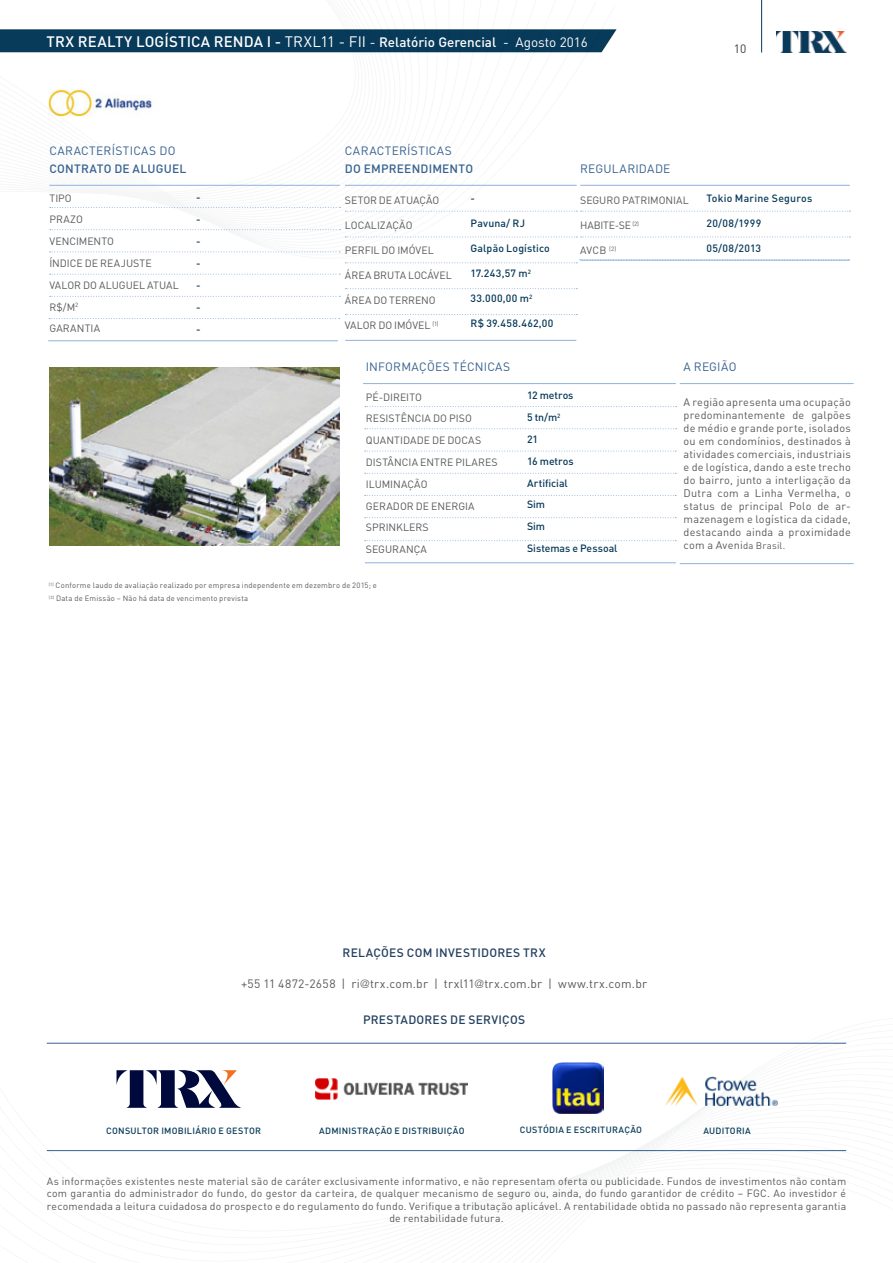
<style>
.page{position:relative;width:893px;height:1263px;background:#fff}
.page>*{position:absolute;margin:0;border:0;box-sizing:border-box;transform-origin:0 0}
.t1{font:500 15px "DIN";letter-spacing:.01em;color:#fff}
.t2{font:12px "DIN";letter-spacing:.02em;color:#366190}
.t3{font:12px "DIN";letter-spacing:.02em;color:#58595b}
.t4{font:500 12px "DIN";letter-spacing:.02em;color:#22405f}
.t5{font:500 12px "DIN";letter-spacing:.015em;color:#366190}
.t6{font:12px "DIN";color:#414042}
.t7{font:10.95px/13px "DIN";letter-spacing:.02em;color:#58595b;text-align:justify}
.t8{font:10.5px/12.6px "DIN";letter-spacing:.02em;color:#58595b;text-align:center}
.t9{font:10.5px/21.8px "DIN";color:#58595b}
.t10{font:500 10.5px/21.8px "DIN";letter-spacing:.01em;color:#083a5a;text-align:justify}
.t11{font:10.5px "DIN";letter-spacing:-.005em;color:#58595b}
.t12{font:500 10.5px "DIN";letter-spacing:.03em;color:#083a5a}
.t13{font:10.5px "DIN";letter-spacing:-.015em;color:#58595b}
.t14{font:500 9px "DIN";letter-spacing:.03em;color:#083a5a}
.t15{font:7.65px/13px "DIN";letter-spacing:.03em;color:#58595b}
.s1{font-weight:400}
.s2{font-weight:400;font-size:13.5px}
.s3{font-size:13.5px}
.s4{font-size:9.45px}
.s5{font-family:"Frutiger LT Std";font-weight:300;font-stretch:condensed}
</style>
<div class="page">
<svg style="left:46px;top:1042px;width:801px;height:159px"></svg>
<svg style="left:0;top:52px;width:615px;height:245px"></svg>
<div style="left:0;top:29px;width:617px;height:23px;background:#083a5a"></div>
<hr style="left:761px;top:0;width:1px;height:53px;background:#083a5a">
<img style="left:777px;top:31px;width:69px;height:22px">
<hr style="left:47px;top:1043px;width:799px;height:1px;background:#366190">
<hr style="left:47px;top:1150px;width:799px;height:1px;background:#366190">
<img style="left:552px;top:1062px;width:51px;height:52px">
<img style="left:316px;top:1078px;width:152px;height:22px">
<svg style="left:117px;top:1068px;width:125px;height:40px"></svg>
<img style="left:663px;top:1074px;width:116px;height:34px">
<img style="left:49px;top:90px;width:121px;height:26px">
<hr style="left:580px;top:185px;width:270px;height:1px;background:#8fb2db">
<hr style="left:363px;top:383px;width:313px;height:1px;background:#8fb2db">
<hr style="left:680px;top:383px;width:174px;height:1px;background:#8fb2db">
<hr style="left:680px;top:563px;width:174px;height:1px;background:#8fb2db">
<hr style="left:345px;top:185px;width:232px;height:1px;background:#8fb2db">
<hr style="left:345px;top:340px;width:231px;height:1px;background:#8fb2db">
<svg style="left:345px;top:237px;width:505px;height:1px"></svg>
<svg style="left:345px;top:259px;width:505px;height:4px"></svg>
<svg style="left:345px;top:288px;width:232px;height:1px"></svg>
<hr style="left:48px;top:340px;width:290px;height:1px;background:#8fb2db">
<hr style="left:365px;top:562px;width:311px;height:1px;background:#8fb2db">
<hr style="left:49px;top:185px;width:291px;height:1px;background:#8fb2db">
<svg style="left:50px;top:296px;width:290px;height:1px"></svg>
<svg style="left:365px;top:495px;width:311px;height:1px"></svg>
<svg style="left:49px;top:314px;width:528px;height:5px"></svg>
<svg style="left:365px;top:517px;width:311px;height:1px"></svg>
<svg style="left:365px;top:540px;width:311px;height:1px"></svg>
<svg style="left:50px;top:229px;width:290px;height:1px"></svg>
<svg style="left:365px;top:428px;width:311px;height:1px"></svg>
<svg style="left:50px;top:207px;width:800px;height:5px"></svg>
<svg style="left:365px;top:406px;width:311px;height:1px"></svg>
<svg style="left:50px;top:251px;width:290px;height:1px"></svg>
<svg style="left:365px;top:451px;width:311px;height:1px"></svg>
<svg style="left:50px;top:274px;width:290px;height:1px"></svg>
<svg style="left:365px;top:473px;width:311px;height:1px"></svg>
<img style="left:49px;top:367px;width:290px;height:178px">
<h1 class="t1" style="left:46px;top:32px;width:543px">TRX REALTY LOGÍSTICA RENDA I - <span class="s1">TRXL11 - FII</span> <span class="s2">-</span> <span class="s3">Relatório Gerencial</span> <span class="s2">- Agosto 2016</span></h1>
<p class="t6" style="left:734px;top:41px;width:14px">10</p>
<p class="t2" style="left:49px;top:143px;width:128px">CARACTERÍSTICAS DO</p>
<p class="t5" style="left:49px;top:161px;width:139px">CONTRATO DE ALUGUEL</p>
<p class="t9" style="left:49px;top:187px;width:131px">TIPO<br>PRAZO<br>VENCIMENTO<br>ÍNDICE DE REAJUSTE<br>VALOR DO ALUGUEL ATUAL<br>R$/M<sup>2<br></sup>GARANTIA</p>
<p class="t10" style="left:196px;top:185px;width:6px">- - - - - - -</p>
<p class="t2" style="left:345px;top:143px;width:108px">CARACTERÍSTICAS</p>
<p class="t5" style="left:345px;top:161px;width:130px">DO EMPREENDIMENTO</p>
<p class="t10" style="left:471px;top:187px;width:6px">-</p>
<p class="t10" style="left:471px;top:212px;width:56px">Pavuna/ RJ</p>
<p class="t10" style="left:471px;top:237px;width:81px">Galpão Logístico</p>
<p class="t10" style="left:471px;top:262px;width:62px">17.243,57 m<sup>2</sup></p>
<p class="t10" style="left:471px;top:287px;width:63px">33.000,00 m<sup>2</sup></p>
<p class="t12" style="left:471px;top:317px;width:84px">R$ 39.458.462,00</p>
<p class="t11" style="left:345px;top:194px;width:96px">SETOR DE ATUAÇÃO</p>
<p class="t9" style="left:345px;top:214px;width:69px">LOCALIZAÇÃO</p>
<p class="t11" style="left:345px;top:244px;width:90px">PERFIL DO IMÓVEL</p>
<p class="t11" style="left:345px;top:269px;width:108px">ÁREA BRUTA LOCÁVEL</p>
<p class="t11" style="left:345px;top:294px;width:92px">ÁREA DO TERRENO</p>
<p class="t11" style="left:345px;top:319px;width:95px">VALOR DO IMÓVEL <sup>(1)</sup></p>
<p class="t2" style="left:580px;top:161px;width:92px">REGULARIDADE</p>
<p class="t11" style="left:580px;top:194px;width:110px">SEGURO PATRIMONIAL</p>
<p class="t13" style="left:580px;top:219px;width:60px">HABITE-SE <sup>(2)</sup></p>
<p class="t8" style="left:580px;top:244px;width:38px">AVCB <sup>(2)</sup></p>
<p class="t10" style="left:706px;top:187px;width:108px">Tokio Marine Seguros</p>
<p class="t10" style="left:706px;top:212px;width:56px">20/08/1999</p>
<p class="t10" style="left:706px;top:237px;width:56px">05/08/2013</p>
<p class="t2" style="left:366px;top:359px;width:146px">INFORMAÇÕES TÉCNICAS</p>
<p class="t2" style="left:684px;top:359px;width:54px">A REGIÃO</p>
<p class="t9" style="left:366px;top:386px;width:133px">PÉ-DIREITO<br>RESISTÊNCIA DO PISO<br>QUANTIDADE DE DOCAS<br>DISTÂNCIA ENTRE PILARES<br>ILUMINAÇÃO<br>GERADOR DE ENERGIA<br>SPRINKLERS<br>SEGURANÇA</p>
<p class="t10" style="left:527px;top:384px;width:92px;text-align:left">12 metros<br>5 tn/m<sup>2<br></sup>21<br>16 metros<br>Artificial<br>Sim<br>Sim<br>Sistemas e Pessoal</p>
<p class="t7" style="left:684px;top:395px;width:169px">A região apresenta uma ocupação predominantemente de galpões de médio e grande porte, isolados ou em condomínios, destinados à atividades comerciais, industriais e de logística, dando a este trecho do bairro, junto a interligação da Dutra com a Linha Vermelha, o status de principal Polo de ar&shy;mazenagem e logística da cidade, destacando ainda a proximidade com a Aveni<span class="s4">da Brasil.</span></p>
<p class="t15" style="left:49px;top:579px;width:329px"><sup>(1)</sup> Conforme laudo de avaliação realizado por empresa independente em dezembro de 2015; e <sup>(2)</sup> Data de Emissão – Não há data de vencimento prevista</p>
<p class="t4" style="left:343px;top:945px;width:204px">RELAÇÕES COM INVESTIDORES TRX</p>
<p class="t3" style="left:241px;top:976px;width:408px">+55 11 4872-2658 | ri<span class="s5">@</span>trx.com.br | trxl11<span class="s5">@</span>trx.com.br | www.trx.com.br</p>
<p class="t4" style="left:363px;top:1012px;width:164px">PRESTADORES DE SERVIÇOS</p>
<p class="t14" style="left:106px;top:1124px;width:156px">CONSULTOR IMOBILIÁRIO E GESTOR</p>
<p class="t14" style="left:319px;top:1124px;width:147px">ADMINISTRAÇÃO E DISTRIBUIÇÃO</p>
<p class="t14" style="left:520px;top:1124px;width:124px">CUSTÓDIA E ESCRITURAÇÃO</p>
<p class="t14" style="left:703px;top:1124px;width:49px">AUDITORIA</p>
<p class="t8" style="left:47px;top:1174px;width:801px">As informações existentes neste material são de caráter exclusivamente informativo, e não representam oferta ou publicidade. Fundos de investimentos não contam com garantia do administrador do fundo, do gestor da carteira, de qualquer mecanismo de seguro ou, ainda, do fundo garantidor de crédito – FGC. Ao investidor é recomendada a leitura cuidadosa do prospecto e do regulamento do fundo. Verifique a tributação aplicável. A rentabilidade obtida no passado não representa garantia de rentabilidade futura.</p>
</div>
